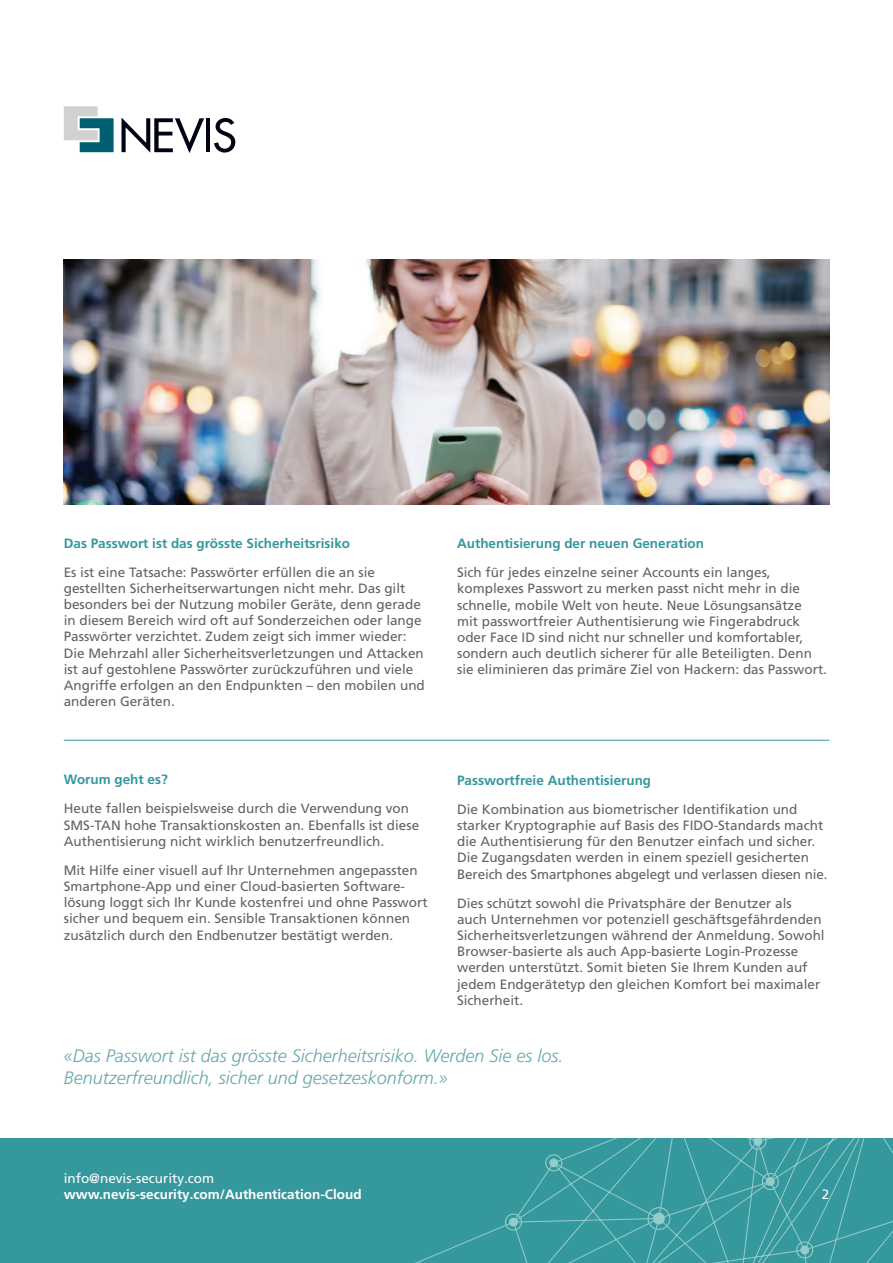
<style>
.page{position:relative;width:893px;height:1263px;background:#fff}
.page>*{position:absolute;margin:0;border:0;box-sizing:border-box;transform-origin:0 0}
.t1{font:italic 300 18px/21.6px "Frutiger LT Pro";color:#66a7ac}
.t2{font:13.5px/16.2px "Frutiger LT Pro";color:#636366}
.t3{font:700 13.5px "Frutiger LT Pro";color:#35989c}
.t4{font:700 13.5px "Frutiger LT Pro";color:#fff}
.t5{font:13.5px "Frutiger LT Pro";color:#fff}
</style>
<div class="page">
<div style="left:0;top:1138px;width:893px;height:125px;background:#35989c"></div>
<svg style="left:505px;top:1138px;width:388px;height:125px"></svg>
<svg style="left:652px;top:1212px;width:13px;height:13px"></svg>
<svg style="left:765px;top:1176px;width:10px;height:10px"></svg>
<svg style="left:549px;top:1158px;width:10px;height:10px"></svg>
<svg style="left:509px;top:1217px;width:9px;height:10px"></svg>
<svg style="left:753px;top:1138px;width:10px;height:8px"></svg>
<svg style="left:800px;top:1245px;width:10px;height:10px"></svg>
<svg style="left:122px;top:118px;width:82px;height:35px"></svg>
<hr style="left:206px;top:118px;width:4px;height:34px;background:#000314">
<svg style="left:214px;top:118px;width:21px;height:35px"></svg>
<svg style="left:64px;top:106px;width:50px;height:46px"></svg>
<img style="left:64px;top:259px;width:765px;height:246px">
<hr style="left:64px;top:740px;width:765px;height:1px;background:#35989c">
<p class="t3" style="left:64px;top:535px;width:288px">Das Passwort ist das grösste Sicherheitsrisiko</p>
<p class="t2" style="left:64px;top:564px;width:363px">Es ist eine Tatsache: Passwörter erfüllen die an sie gestellten Sicherheitserwartungen nicht mehr. Das gilt besonders bei der Nutzung mobiler Geräte, denn gerade in diesem Bereich wird oft auf Sonderzeichen oder lange Passwörter verzichtet. Zudem zeigt sich immer wieder:<br>Die Mehrzahl aller Sicherheitsverletzungen und Attacken ist auf gestohlene Passwörter zurückzuführen und viele Angriffe erfolgen an den Endpunkten – den mobilen und anderen Geräten.</p>
<p class="t3" style="left:64px;top:772px;width:106px">Worum geht es?</p>
<p class="t2" style="left:64px;top:801px;width:357px">Heute fallen beispielsweise durch die Verwendung von<br>SMS-TAN hohe Transaktionskosten an. Ebenfalls ist diese<br>Authentisierung nicht wirklich benutzerfreundlich.</p>
<p class="t2" style="left:64px;top:862px;width:365px">Mit Hilfe einer visuell auf Ihr Unternehmen angepassten Smartphone-App und einer Cloud-basierten Software&shy;lösung loggt sich Ihr Kunde kostenfrei und ohne Passwort sicher und bequem ein. Sensible Transaktionen können zusätzlich durch den Endbenutzer bestätigt werden.</p>
<p class="t3" style="left:457px;top:535px;width:248px">Authentisierung der neuen Generation</p>
<p class="t2" style="left:457px;top:564px;width:371px">Sich für jedes einzelne seiner Accounts ein langes, komplexes Passwort zu merken passt nicht mehr in die schnelle, mobile Welt von heute. Neue Lösungsansätze<br>mit passwortfreier Authentisierung wie Fingerabdruck oder Face ID sind nicht nur schneller und komfortabler, sondern auch deutlich sicherer für alle Beteiligten. Denn sie eliminieren das primäre Ziel von Hackern: das Passwort.</p>
<p class="t3" style="left:457px;top:772px;width:196px">Passwortfreie Authentisierung</p>
<p class="t2" style="left:457px;top:801px;width:372px">Die Kombination aus biometrischer Identifikation und starker Kryptographie auf Basis des FIDO-Standards macht die Authentisierung für den Benutzer einfach und sicher.<br>Die Zugangsdaten werden in einem speziell gesicherten Bereich des Smartphones abgelegt und verlassen diesen nie.</p>
<p class="t2" style="left:457px;top:895px;width:369px">Dies schützt sowohl die Privatsphäre der Benutzer als auch Unternehmen vor potenziell geschäftsgefährdenden Sicherheitsverletzungen während der Anmeldung. Sowohl Browser-basierte als auch App-basierte Login-Prozesse werden unterstützt. Somit bieten Sie Ihrem Kunden auf jedem Endgerätetyp den gleichen Komfort bei maximaler Sicherheit.</p>
<h1 class="t1" style="left:64px;top:1045px;width:501px">«Das Passwort ist das grösste Sicherheitsrisiko. Werden Sie es los.<br>Benutzerfreundlich, sicher und gesetzeskonform.»</h1>
<p class="t5" style="left:64px;top:1170px;width:152px">info@nevis-security.com</p>
<p class="t4" style="left:64px;top:1186px;width:299px">www.nevis-security.com/Authentication-Cloud</p>
<p class="t5" style="left:822px;top:1186px;width:9px">2</p>
</div>
